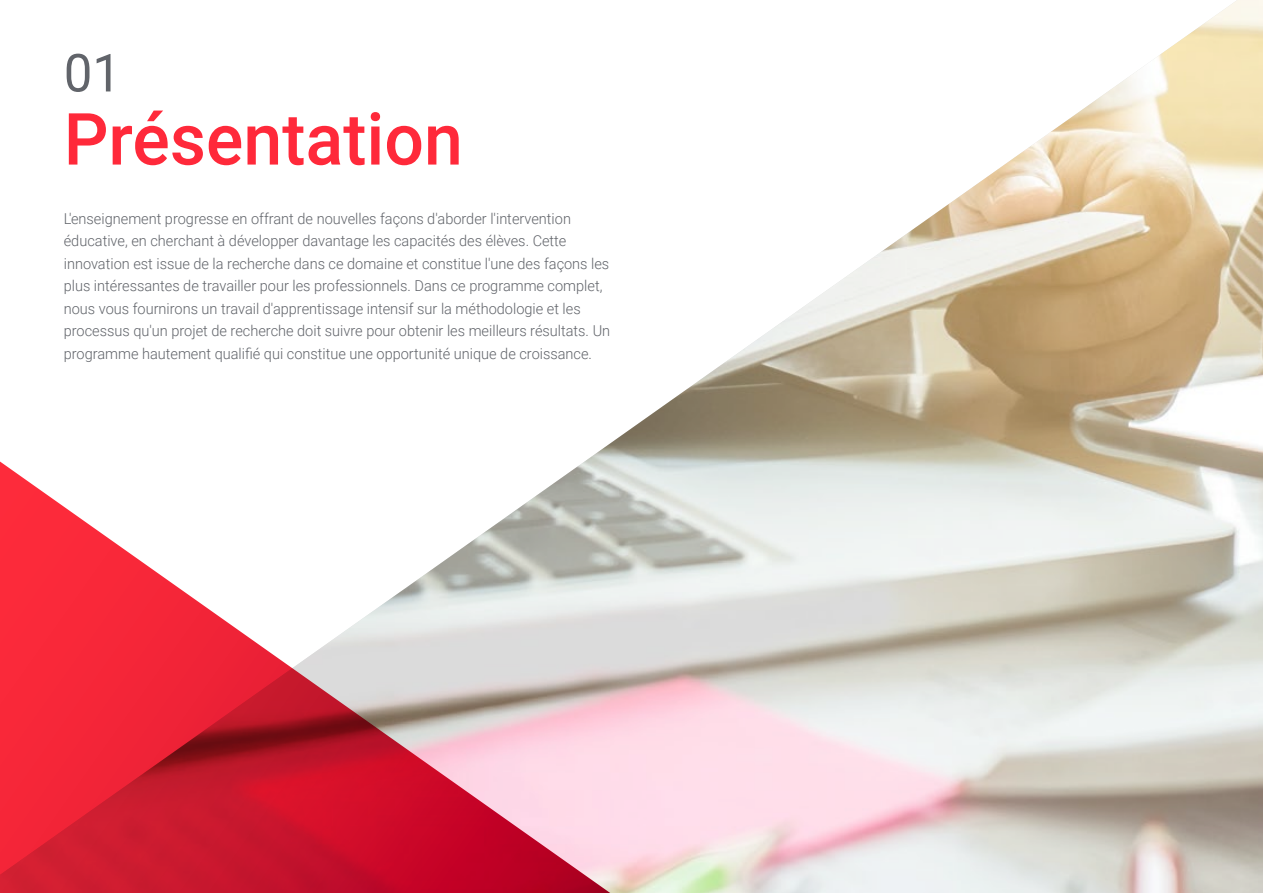
<style>
.page{position:relative;width:1263px;height:893px;background:#fff}
.page>*{position:absolute;margin:0;border:0;box-sizing:border-box;transform-origin:0 0}
.t1{font:500 72px "Roboto";color:#ff293a}
.t2{font:52.5px "Roboto";color:#61646a}
.t3{font:300 15px/22.5px "Roboto";color:#61646a}
</style>
<div class="page">
<img style="left:606px;top:0;width:657px;height:893px">
<svg style="left:0;top:446px;width:640px;height:447px"></svg>
<h2 class="t2" style="left:64px;top:36px;width:59px">01</h2>
<h1 class="t1" style="left:64px;top:89px;width:401px">Présentation</h1>
<p class="t3" style="left:64px;top:207px;width:548px">L'enseignement progresse en offrant de nouvelles façons d'aborder l'intervention éducative, en cherchant à développer davantage les capacités des élèves. Cette innovation est issue de la recherche dans ce domaine et constitue l'une des façons les plus intéressantes de travailler pour les professionnels. Dans ce programme complet, nous vous fournirons un travail d'apprentissage intensif sur la méthodologie et les processus qu'un projet de recherche doit suivre pour obtenir les meilleurs résultats. Un programme hautement qualifié qui constitue une opportunité unique de croissance.</p>
</div>
